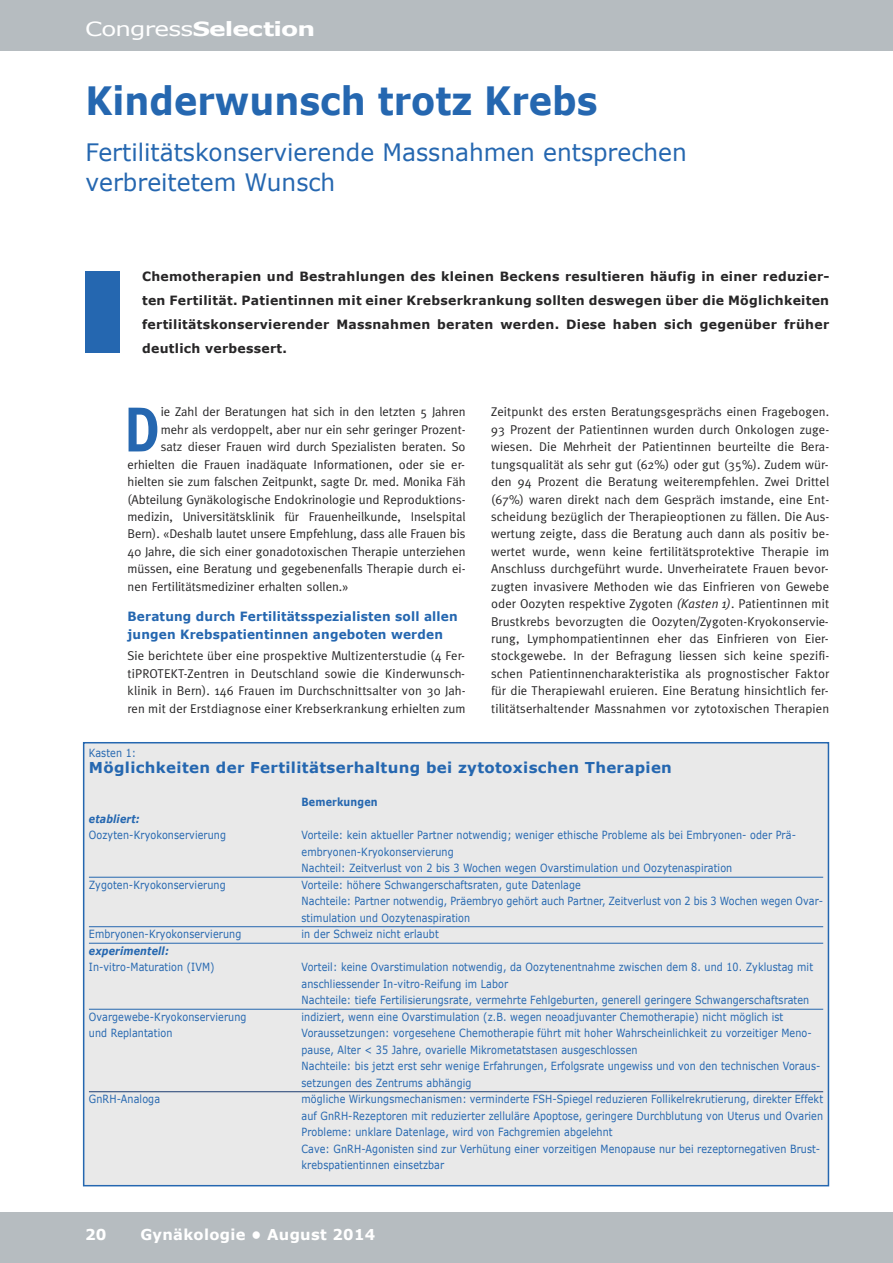
<style>
.page{position:relative;width:893px;height:1263px;background:#fff}
.page>*{position:absolute;margin:0;border:0;box-sizing:border-box;transform-origin:0 0}
.t1{font:700 63px "Meta Plus";color:#2567b0;scale:.9 1}
.t2{font:700 39px "Verdana";color:#2567b0;scale:.9 1}
.t3{font:24px/30px "Verdana";color:#2567b0}
.t4{font:700 19.5px "Verdana";letter-spacing:-.035em;color:#fff;scale:1.28 1}
.t5{font:700 15px "Verdana";letter-spacing:.02em;color:#2567b0}
.t6{font:700 15px "Verdana";letter-spacing:.02em;color:#fff}
.t7{font:12.75px/17.4px "Meta Plus";color:#272627;text-align:justify}
.t8{font:700 12.75px/24px "Verdana";letter-spacing:.02em;color:#272627;text-align:justify}
.t9{font:700 12.75px/17.4px "Verdana";letter-spacing:.015em;color:#2567b0;scale:.95 1}
.t10{font:11.25px/16.5px "Verdana";letter-spacing:.015em;color:#2567b0;scale:.85 1}
.t11{font:italic 700 11.25px "Verdana";letter-spacing:.015em;color:#2567b0;scale:.85 1}
.t12{font:700 11.25px "Verdana";letter-spacing:.015em;color:#2567b0;scale:.85 1}
.s1{font-weight:400}
.s2{font-family:"Meta Plus Normal";font-style:italic}
</style>
<div class="page">
<div style="left:0;top:0;width:893px;height:51px;background:#b6bcc0"></div>
<div style="left:0;top:1212px;width:893px;height:51px;background:#b6bcc0"></div>
<div style="left:86px;top:271px;width:34px;height:82px;background:#2567b0"></div>
<div style="left:84px;top:743px;width:744px;height:442px;background:#e9e9e9"></div>
<div style="left:83px;top:742px;width:746px;height:444px;border:2px solid #2567b0"></div>
<hr style="left:89px;top:877px;width:734px;height:1px;background:#2567b0">
<hr style="left:89px;top:926px;width:734px;height:1px;background:#2567b0">
<hr style="left:89px;top:943px;width:734px;height:1px;background:#2567b0">
<hr style="left:89px;top:1009px;width:734px;height:1px;background:#2567b0">
<hr style="left:89px;top:1091px;width:734px;height:1px;background:#1d3c72">
<h3 class="t4" style="left:85px;top:17px;width:181px"><span class="s1">Congress</span>Selection</h3>
<h2 class="t2" style="left:86px;top:76px;width:570px">Kinderwunsch trotz Krebs</h2>
<h3 class="t3" style="left:86px;top:136px;width:603px">Fertilitätskonservierende Massnahmen entsprechen verbreitetem Wunsch</h3>
<p class="t8" style="left:142px;top:264px;width:689px">Chemotherapien und Bestrahlungen des kleinen Beckens resultieren häufig in einer reduzier&shy;ten Fertilität. Patientinnen mit einer Krebserkrankung sollten deswegen über die Möglichkeiten fertilitätskonservierender Massnahmen beraten werden. Diese haben sich gegenüber früher deutlich verbessert.</p>
<p class="t7" style="left:161px;top:403px;width:306px">ie Zahl der Beratungen hat sich in den letzten 5 Jahren</p>
<p class="t7" style="left:161px;top:421px;width:306px">mehr als verdoppelt, aber nur ein sehr geringer Prozent-</p>
<p class="t7" style="left:161px;top:438px;width:306px">satz dieser Frauen wird durch Spezialisten beraten. So</p>
<p class="t7" style="left:128px;top:456px;width:339px">erhielten die Frauen inadäquate Informationen, oder sie er-</p>
<p class="t7" style="left:128px;top:473px;width:340px">hielten sie zum falschen Zeitpunkt, sagte Dr. med. Monika Fäh</p>
<p class="t7" style="left:128px;top:490px;width:340px">(Abteilung Gynäkologische Endokrinologie und Reproduktions-</p>
<p class="t7" style="left:128px;top:508px;width:340px">medizin, Universitätsklinik für Frauenheilkunde, Inselspital</p>
<p class="t7" style="left:128px;top:525px;width:340px">Bern). «Deshalb lautet unsere Empfehlung, dass alle Frauen bis</p>
<p class="t7" style="left:128px;top:543px;width:340px">40 Jahre, die sich einer gonadotoxischen Therapie unterziehen</p>
<p class="t7" style="left:128px;top:560px;width:340px">müssen, eine Beratung und gegebenenfalls Therapie durch ei-</p>
<p class="t7" style="left:128px;top:578px;width:223px">nen Fertilitätsmediziner erhalten sollen.»</p>
<p class="t9" style="left:128px;top:608px;width:349px">Beratung durch Fertilitätsspezialisten soll allen jungen Krebspatientinnen angeboten werden</p>
<p class="t7" style="left:128px;top:647px;width:340px">Sie berichtete über eine prospektive Multizenterstudie (4 Fer&shy;tiPROTEKT-Zentren in Deutschland sowie die Kinderwunsch&shy;klinik in Bern). 146 Frauen im Durchschnittsalter von 30 Jah&shy;ren mit der Erstdiagnose einer Krebserkrankung erhielten zum</p>
<h1 class="t1" style="left:124px;top:393px;width:42px">D</h1>
<p class="t7" style="left:491px;top:403px;width:340px">Zeitpunkt des ersten Beratungsgesprächs einen Fragebogen.<br>93 Prozent der Patientinnen wurden durch Onkologen zuge&shy;wiesen. Die Mehrheit der Patientinnen beurteilte die Bera&shy;tungsqualität als sehr gut (62%) oder gut (35%). Zudem wür&shy;den 94 Prozent die Beratung weiterempfehlen. Zwei Drittel (67%) waren direkt nach dem Gespräch imstande, eine Ent&shy;scheidung bezüglich der Therapieoptionen zu fällen. Die Aus&shy;wertung zeigte, dass die Beratung auch dann als positiv be&shy;wertet wurde, wenn keine fertilitätsprotektive Therapie im Anschluss durchgeführt wurde. Unverheiratete Frauen bevor&shy;zugten invasivere Methoden wie das Einfrieren von Gewebe oder Oozyten respektive Zygoten <span class="s2">(Kasten 1)</span>. Patientinnen mit Brustkrebs bevorzugten die Oozyten/Zygoten-Kryokonservie&shy;rung, Lymphompatientinnen eher das Einfrieren von Eier&shy;stockgewebe. In der Befragung liessen sich keine spezifi&shy;schen Patientinnencharakteristika als prognostischer Faktor für die Therapiewahl eruieren. Eine Beratung hinsichtlich fer&shy;tilitätserhaltender Massnahmen vor zytotoxischen Therapien</p>
<p class="t10" style="left:89px;top:744px;width:57px">Kasten 1:</p>
<p class="t5" style="left:89px;top:758px;width:585px">Möglichkeiten der Fertilitätserhaltung bei zytotoxischen Therapien</p>
<p class="t12" style="left:302px;top:795px;width:91px">Bemerkungen</p>
<p class="t11" style="left:89px;top:811px;width:61px">etabliert:</p>
<p class="t10" style="left:89px;top:826px;width:163px">Oozyten-Kryokonservierung</p>
<p class="t10" style="left:302px;top:826px;width:583px">Vorteile: kein aktueller Partner notwendig; weniger ethische Probleme als bei Embryonen- oder Prä&shy;embryonen-Kryokonservierung<br>Nachteil: Zeitverlust von 2 bis 3 Wochen wegen Ovarstimulation und Oozytenaspiration</p>
<p class="t10" style="left:89px;top:876px;width:162px">Zygoten-Kryokonservierung</p>
<p class="t10" style="left:302px;top:876px;width:615px">Vorteile: höhere Schwangerschaftsraten, gute Datenlage<br>Nachteile: Partner notwendig, Präembryo gehört auch Partner, Zeitverlust von 2 bis 3 Wochen wegen Ovar&shy;stimulation und Oozytenaspiration</p>
<p class="t10" style="left:89px;top:925px;width:181px">Embryonen-Kryokonservierung</p>
<p class="t10" style="left:302px;top:925px;width:163px">in der Schweiz nicht erlaubt</p>
<p class="t11" style="left:89px;top:943px;width:96px">experimentell:</p>
<p class="t10" style="left:89px;top:958px;width:149px">In-vitro-Maturation (IVM)</p>
<p class="t10" style="left:302px;top:958px;width:603px">Vorteil: keine Ovarstimulation notwendig, da Oozytenentnahme zwischen dem 8. und 10. Zyklustag mit anschliessender In-vitro-Reifung im Labor<br>Nachteile: tiefe Fertilisierungsrate, vermehrte Fehlgeburten, generell geringere Schwangerschaftsraten</p>
<p class="t10" style="left:89px;top:1008px;width:187px">Ovargewebe-Kryokonservierung</p>
<p class="t10" style="left:302px;top:1008px;width:568px">indiziert, wenn eine Ovarstimulation (z.B. wegen neoadjuvanter Chemotherapie) nicht möglich ist</p>
<p class="t10" style="left:89px;top:1024px;width:100px">und Replantation</p>
<p class="t10" style="left:301px;top:1024px;width:612px">Voraussetzungen: vorgesehene Chemotherapie führt mit hoher Wahrscheinlichkeit zu vorzeitiger Meno&shy;pause, Alter &lt; 35 Jahre, ovarielle Mikrometatstasen ausgeschlossen<br>Nachteile: bis jetzt erst sehr wenige Erfahrungen, Erfolgsrate ungewiss und von den technischen Voraus&shy;setzungen des Zentrums abhängig</p>
<p class="t10" style="left:89px;top:1090px;width:85px">GnRH-Analoga</p>
<p class="t10" style="left:301px;top:1090px;width:615px">mögliche Wirkungsmechanismen: verminderte FSH-Spiegel reduzieren Follikelrekrutierung, direkter Effekt auf GnRH-Rezeptoren mit reduzierter zelluläre Apoptose, geringere Durchblutung von Uterus und Ovarien Probleme: unklare Datenlage, wird von Fachgremien abgelehnt<br>Cave: GnRH-Agonisten sind zur Verhütung einer vorzeitigen Menopause nur bei rezeptornegativen Brust&shy;krebspatientinnen einsetzbar</p>
<p class="t6" style="left:85px;top:1225px;width:23px">20</p>
<p class="t6" style="left:140px;top:1225px;width:236px">Gynäkologie • August 2014</p>
</div>
